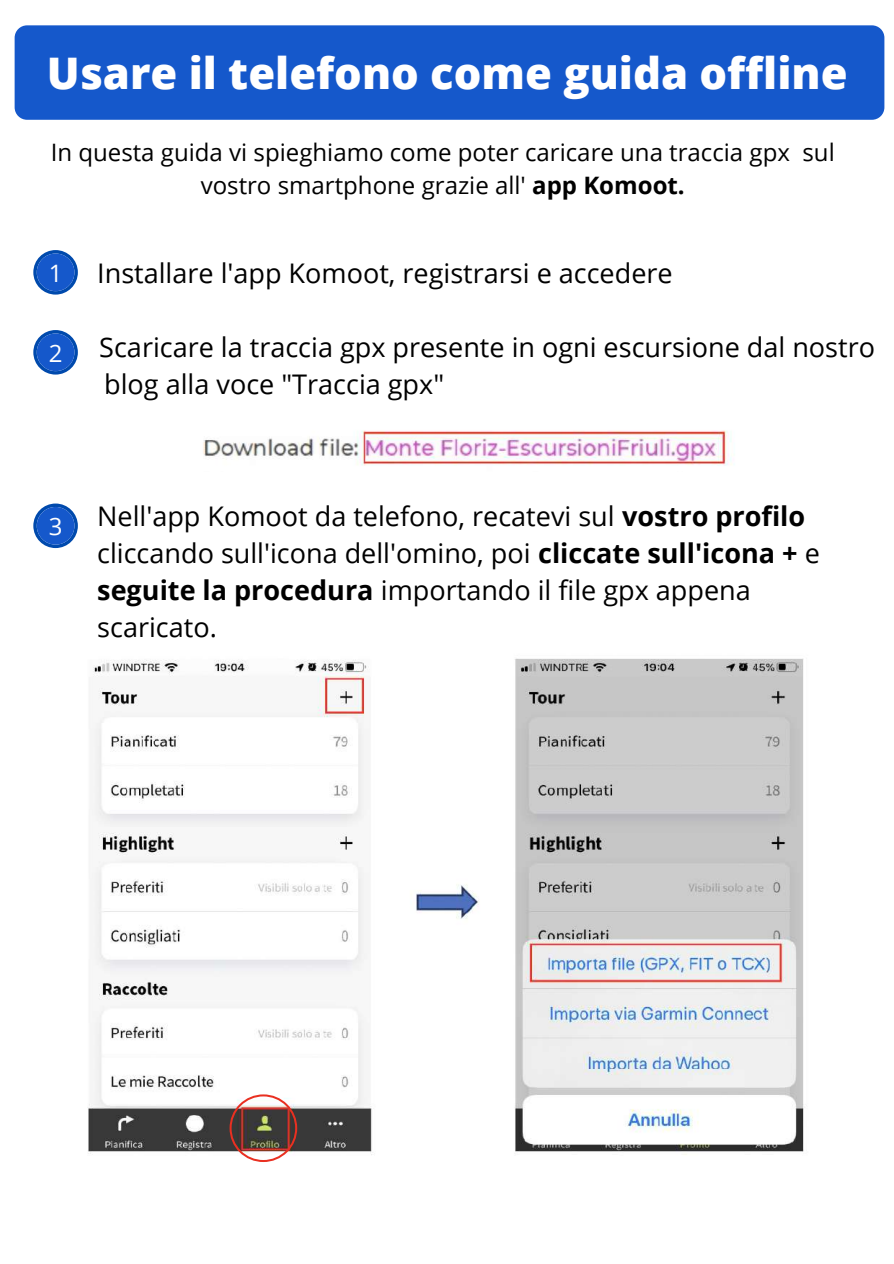
<style>
.page{position:relative;width:894px;height:1264px;background:#fff}
.page>*{position:absolute;margin:0;border:0;box-sizing:border-box;transform-origin:0 0}
.t1{font:800 43.5px "Open Sans";color:#fff}
.t2{font:27px/37.2px "Open Sans";color:#000}
.t3{font:24px/33.2px "Open Sans";color:#000;text-align:center}
.t4{font:24px "Open Sans";color:#fff}
.s1{font-weight:700}
</style>
<div class="page">
<div style="left:15px;top:25px;width:869px;height:95px;background:#1558cb;border-radius:12px"></div>
<svg style="left:33px;top:250px;width:45px;height:44px"></svg>
<div style="left:37px;top:253px;width:37px;height:38px;background:#1558cb;border-radius:50%"></div>
<svg style="left:33px;top:330px;width:45px;height:44px"></svg>
<div style="left:37px;top:333px;width:37px;height:38px;background:#1558cb;border-radius:50%"></div>
<img style="left:203px;top:430px;width:529px;height:36px">
<svg style="left:33px;top:503px;width:45px;height:45px"></svg>
<div style="left:37px;top:507px;width:37px;height:37px;background:#1558cb;border-radius:50%"></div>
<img style="left:88px;top:658px;width:716px;height:497px">
<img style="left:229px;top:1094px;width:68px;height:67px">
<h1 class="t1" style="left:47px;top:42px;width:802px">Usare il telefono come guida offline</h1>
<p class="t3" style="left:51px;top:135px;width:785px">In questa guida vi spieghiamo come poter caricare una traccia gpx sul vostro smartphone grazie all' <span class="s1">app Komoot.</span></p>
<p class="t4" style="left:49px;top:256px;width:15px">1</p>
<p class="t4" style="left:49px;top:336px;width:15px">2</p>
<p class="t2" style="left:97px;top:254px;width:576px">Installare l'app Komoot, registrarsi e accedere</p>
<p class="t2" style="left:99px;top:327px;width:777px">Scaricare la traccia gpx presente in ogni escursione dal nostro blog alla voce "Traccia gpx"</p>
<p class="t4" style="left:49px;top:509px;width:15px">3</p>
<p class="t2" style="left:97px;top:496px;width:724px">Nell'app Komoot da telefono, recatevi sul <span class="s1">vostro profilo </span>cliccando sull'icona dell'omino, poi <span class="s1">cliccate sull'icona +</span> e <span class="s1">seguite la procedura</span> importando il file gpx appena scaricato.</p>
</div>
